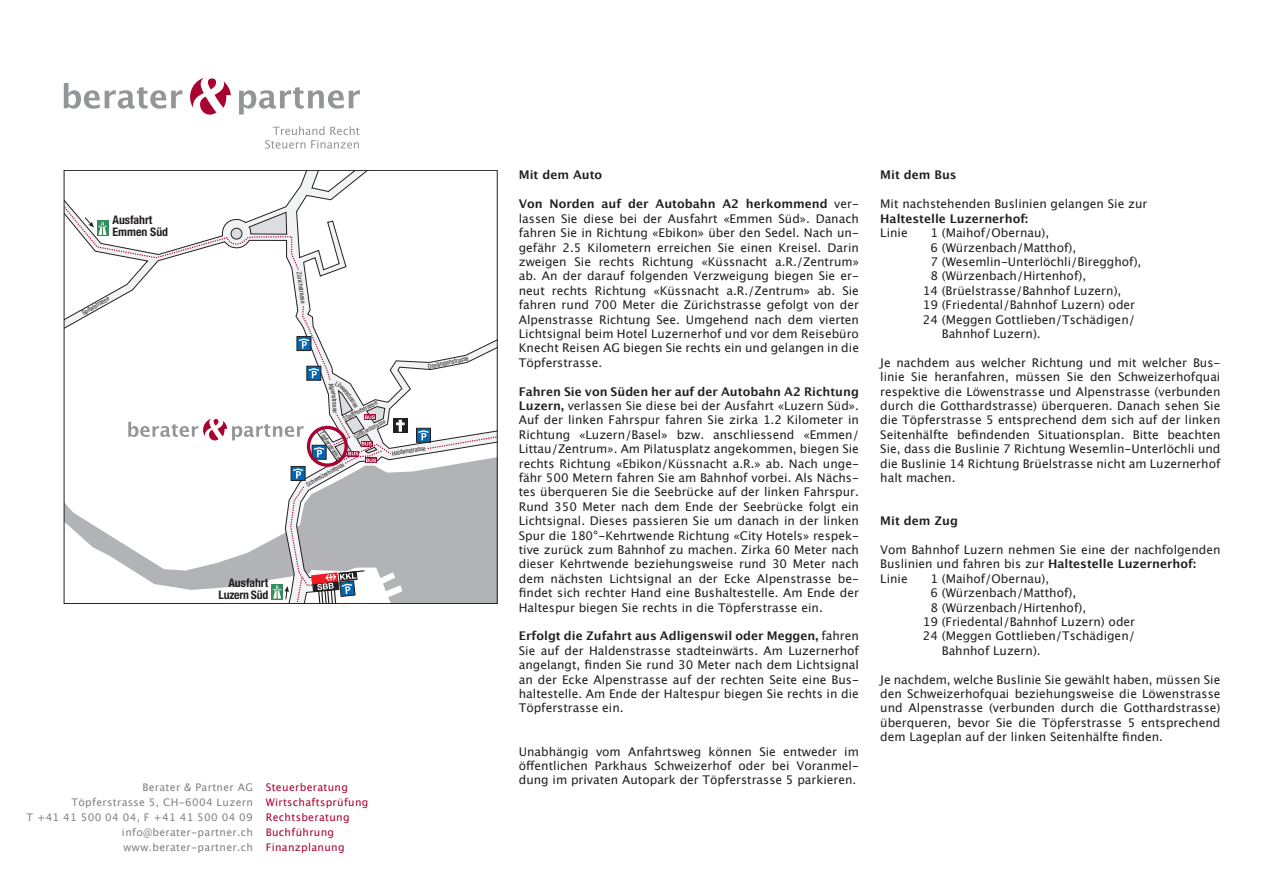
<style>
.page{position:relative;width:1263px;height:893px;background:#fff}
.page>*{position:absolute;margin:0;border:0;box-sizing:border-box;transform-origin:0 0}
.t1{font:12px/14.4px "Lucida Grande";color:#231f20;text-align:justify}
.t2{font:700 12px "Lucida Grande";color:#231f20}
.t3{font:700 condensed 11.85px/11.9px "Helvetica Neue LT Std";letter-spacing:-.02em;color:#231f20;text-align:right}
.t4{font:700 condensed 11.85px/11.9px "Helvetica Neue LT Std";color:#231f20}
.t5{font:10.5px/15px "Lucida Grande";letter-spacing:.03em;color:#808286;text-align:right}
.t6{font:10.5px/15px "Lucida Grande";letter-spacing:.03em;color:#a90332}
.t7{font:condensed 6.45px "Helvetica Neue LT Std";color:#231f20}
.t8{font:condensed 5.85px "Helvetica Neue LT Std";color:#231f20}
.s1{font-weight:700}
</style>
<div class="page">
<svg style="left:174px;top:172px;width:321px;height:430px"></svg>
<div style="left:271px;top:584px;width:12px;height:16px;background:#338e5c"></div>
<svg style="left:295px;top:587px;width:8px;height:15px"></svg>
<svg style="left:66px;top:202px;width:247px;height:385px"></svg>
<svg style="left:84px;top:217px;width:23px;height:18px"></svg>
<svg style="left:273px;top:585px;width:16px;height:15px"></svg>
<svg style="left:311px;top:569px;width:55px;height:33px"></svg>
<svg style="left:190px;top:78px;width:41px;height:37px"></svg>
<svg style="left:64px;top:83px;width:118px;height:26px"></svg>
<svg style="left:239px;top:87px;width:121px;height:28px"></svg>
<svg style="left:265px;top:126px;width:94px;height:23px"></svg>
<svg style="left:128px;top:305px;width:369px;height:173px"></svg>
<p class="t4" style="left:112px;top:214px;width:57px">Ausfahrt<br>Emmen Süd</p>
<p class="t7" style="left:80px;top:310px;width:32px;rotate:-30deg">Spitalstrasse</p>
<p class="t7" style="left:303px;top:271px;width:34px;rotate:82deg">Zürichstrasse</p>
<p class="t7" style="left:427px;top:363px;width:43px;rotate:-12deg">Dreilindenstrasse</p>
<p class="t7" style="left:334px;top:382px;width:12px;rotate:73deg">Alpe</p>
<p class="t7" style="left:338px;top:393px;width:22px;rotate:86deg">nstrasse</p>
<p class="t7" style="left:347px;top:386px;width:24px;rotate:54deg">enstrasse</p>
<p class="t7" style="left:342px;top:416px;width:39px;rotate:-27deg">Stadthofstrasse</p>
<p class="t8" style="left:353px;top:434px;width:36px;rotate:-27deg">Gotthardstrasse</p>
<p class="t7" style="left:324px;top:430px;width:34px;rotate:55deg">Töpferstrasse</p>
<p class="t7" style="left:392px;top:450px;width:35px;rotate:-9deg">Haldenstrasse</p>
<p class="t7" style="left:305px;top:481px;width:44px;rotate:-29deg">Schweizerhofquai</p>
<p class="t3" style="left:219px;top:577px;width:51px">Ausfahrt<br>Luzern Süd</p>
<p class="t5" style="left:26px;top:779px;width:228px">Berater &amp; Partner AG<br>Töpferstrasse 5, CH-6004 Luzern<br>T +41 41 500 04 04, F +41 41 500 04 09 info@berater-partner.ch www.berater-partner.ch</p>
<p class="t6" style="left:266px;top:779px;width:104px">Steuerberatung<br>Wirtschaftsprüfung<br>Rechtsberatung<br>Buchführung<br>Finanzplanung</p>
<p class="t2" style="left:519px;top:165px;width:85px">Mit dem Auto</p>
<p class="t1" style="left:519px;top:197px;width:342px"><span class="s1">Von Norden auf der Autobahn A2 herkommend</span> ver&shy;lassen Sie diese bei der Ausfahrt «Emmen Süd». Danach fahren Sie in Richtung «Ebikon» über den Sedel. Nach un&shy;gefähr 2.5 Kilometern erreichen Sie einen Kreisel. Darin zweigen Sie rechts Richtung «Küssnacht a.R./Zentrum» ab. An der darauf folgenden Verzweigung biegen Sie er&shy;neut rechts Richtung «Küssnacht a.R./Zentrum» ab. Sie fahren rund 700 Meter die Zürichstrasse gefolgt von der Alpenstrasse Richtung See. Umgehend nach dem vierten Lichtsignal beim Hotel Luzernerhof und vor dem Reisebüro Knecht Reisen AG biegen Sie rechts ein und gelangen in die Töpferstrasse.</p>
<p class="t1" style="left:519px;top:384px;width:342px"><span class="s1">Fahren Sie von Süden her auf der Autobahn A2 Richtung Luzern,</span> verlassen Sie diese bei der Ausfahrt «Luzern Süd».<br>Auf der linken Fahrspur fahren Sie zirka 1.2 Kilometer in Richtung «Luzern/Basel» bzw. anschliessend «Emmen/ Littau/Zentrum». Am Pilatusplatz angekommen, biegen Sie rechts Richtung «Ebikon/Küssnacht a.R.» ab. Nach unge&shy;fähr 500 Metern fahren Sie am Bahnhof vorbei. Als Nächs&shy;tes überqueren Sie die Seebrücke auf der linken Fahrspur.<br>Rund 350 Meter nach dem Ende der Seebrücke folgt ein Lichtsignal. Dieses passieren Sie um danach in der linken Spur die 180°-Kehrtwende Richtung «City Hotels» respek&shy;tive zurück zum Bahnhof zu machen. Zirka 60 Meter nach dieser Kehrtwende beziehungsweise rund 30 Meter nach dem nächsten Lichtsignal an der Ecke Alpenstrasse be&shy;findet sich rechter Hand eine Bushaltestelle. Am Ende der Haltespur biegen Sie rechts in die Töpferstrasse ein.</p>
<p class="t1" style="left:519px;top:629px;width:342px"><span class="s1">Erfolgt die Zufahrt aus Adligenswil oder Meggen,</span> fahren Sie auf der Haldenstrasse stadteinwärts. Am Luzernerhof angelangt, finden Sie rund 30 Meter nach dem Lichtsignal an der Ecke Alpenstrasse auf der rechten Seite eine Bus&shy;haltestelle. Am Ende der Haltespur biegen Sie rechts in die Töpferstrasse ein.</p>
<p class="t1" style="left:519px;top:744px;width:342px">Unabhängig vom Anfahrtsweg können Sie entweder im öffentlichen Parkhaus Schweizerhof oder bei Voranmel&shy;dung im privaten Autopark der Töpferstrasse 5 parkieren.</p>
<p class="t2" style="left:880px;top:165px;width:78px">Mit dem Bus</p>
<p class="t1" style="left:880px;top:197px;width:269px">Mit nachstehenden Buslinien gelangen Sie zur</p>
<p class="t2" style="left:880px;top:209px;width:149px">Haltestelle Luzernerhof:</p>
<p class="t1" style="left:880px;top:226px;width:29px">Linie</p>
<p class="t1" style="left:930px;top:226px;width:120px">1 (Maihof/Obernau),</p>
<p class="t1" style="left:930px;top:240px;width:147px">6 (Würzenbach/Matthof),</p>
<p class="t1" style="left:930px;top:255px;width:212px">7 (Wesemlin-Unterlöchli/Biregghof),</p>
<p class="t1" style="left:930px;top:269px;width:157px">8 (Würzenbach/Hirtenhof),</p>
<p class="t1" style="left:923px;top:283px;width:200px">14 (Brüelstrasse/Bahnhof Luzern),</p>
<p class="t1" style="left:923px;top:298px;width:214px">19 (Friedental/Bahnhof Luzern) oder</p>
<p class="t1" style="left:923px;top:312px;width:214px">24 (Meggen Gottlieben/Tschädigen/</p>
<p class="t1" style="left:942px;top:327px;width:100px">Bahnhof Luzern).</p>
<p class="t1" style="left:880px;top:355px;width:342px;text-align:left">Je nachdem aus welcher Richtung und mit welcher Bus&shy;linie Sie heranfahren, müssen Sie den Schweizerhofquai respektive die Löwenstrasse und Alpenstrasse (verbunden durch die Gotthardstrasse) überqueren. Danach sehen Sie die Töpferstrasse 5 entsprechend dem sich auf der linken Seitenhälfte befindenden Situationsplan. Bitte beachten Sie, dass die Buslinie 7 Richtung Wesemlin-Unterlöchli und die Buslinie 14 Richtung Brüelstrasse nicht am Luzernerhof halt machen.</p>
<p class="t2" style="left:880px;top:511px;width:79px">Mit dem Zug</p>
<p class="t1" style="left:880px;top:543px;width:342px;text-align:left">Vom Bahnhof Luzern nehmen Sie eine der nachfolgenden<br>Buslinien und fahren bis zur <span class="s1">Haltestelle Luzernerhof:<br></span>Linie</p>
<p class="t1" style="left:930px;top:571px;width:120px">1 (Maihof/Obernau),</p>
<p class="t1" style="left:930px;top:586px;width:147px">6 (Würzenbach/Matthof),</p>
<p class="t1" style="left:930px;top:600px;width:157px">8 (Würzenbach/Hirtenhof),</p>
<p class="t1" style="left:923px;top:615px;width:214px">19 (Friedental/Bahnhof Luzern) oder</p>
<p class="t1" style="left:923px;top:629px;width:214px">24 (Meggen Gottlieben/Tschädigen/</p>
<p class="t1" style="left:942px;top:643px;width:100px">Bahnhof Luzern).</p>
<p class="t1" style="left:880px;top:672px;width:342px">Je nachdem, welche Buslinie Sie gewählt haben, müssen Sie den Schweizerhofquai beziehungsweise die Löwenstrasse und Alpenstrasse (verbunden durch die Gotthardstrasse) überqueren, bevor Sie die Töpferstrasse 5 entsprechend dem Lageplan auf der linken Seitenhälfte finden.</p>
</div>
